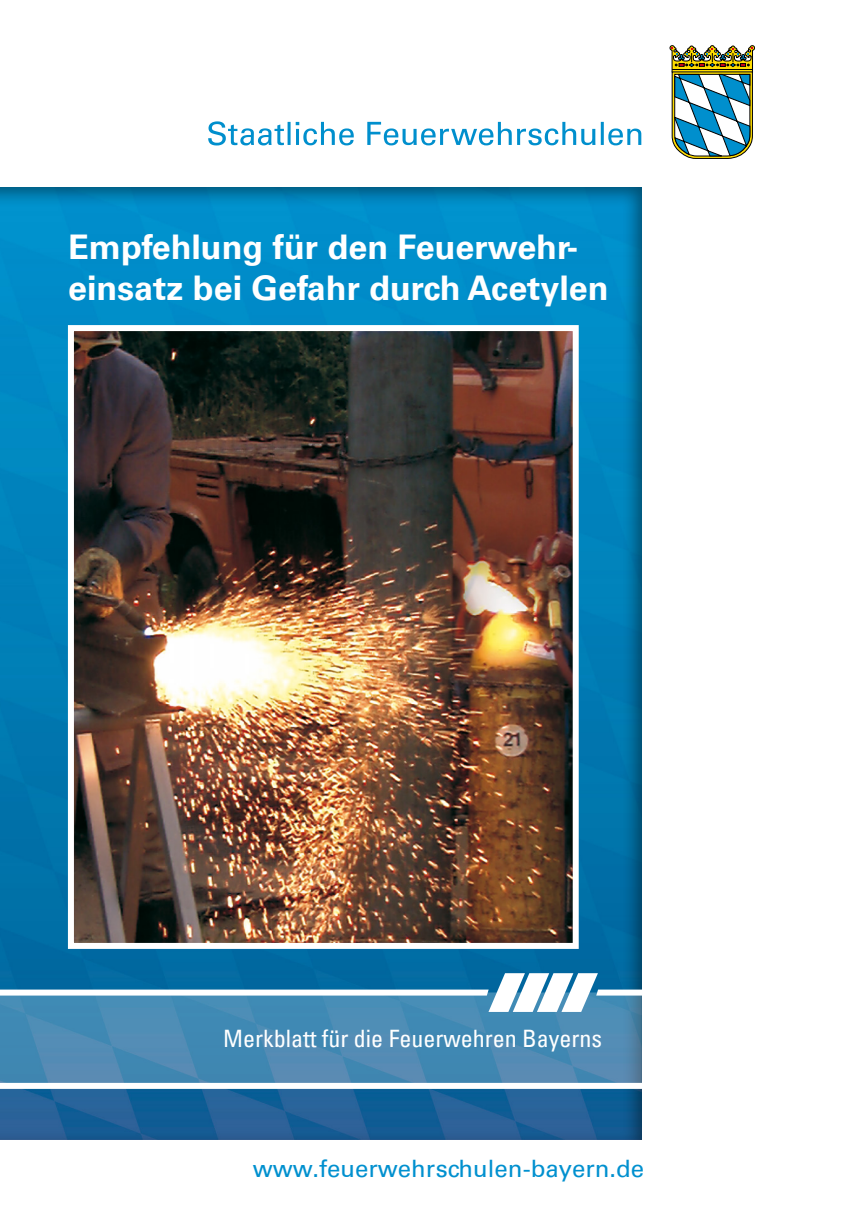
<style>
.page{position:relative;width:857px;height:1225px;background:#fff}
.page>*{position:absolute;margin:0;border:0;box-sizing:border-box;transform-origin:0 0}
.t1{font:700 34px/40.8px "Univers LT Pro 65";color:#fff}
.t2{font:condensed 24px "Univers LT Pro";color:#fff}
.t3{font:24px "Univers LT Pro 55 Roman";color:#0090cf}
</style>
<div class="page">
<div style="left:0;top:173px;width:658px;height:968px;background:#000;opacity:.43"></div>
<svg style="left:0;top:992px;width:641px;height:91px;background:#4a8ab4"></svg>
<div style="left:0;top:989px;width:487px;height:6px;background:#fff"></div>
<div style="left:0;top:1083px;width:670px;height:6px;background:#fff"></div>
<div style="left:597px;top:989px;width:69px;height:6px;background:#fff"></div>
<svg style="left:488px;top:973px;width:109px;height:39px"></svg>
<img style="left:75px;top:332px;width:496px;height:610px">
<div style="left:68px;top:325px;width:510px;height:624px;border:6px solid #fff"></div>
<svg style="left:208px;top:121px;width:433px;height:24px"></svg>
<svg style="left:669px;top:45px;width:85px;height:114px"></svg>
<p class="t1" style="left:68px;top:225px;width:541px">Empfehlung für den Feuerwehr&shy;einsatz bei Gefahr durch Acetylen</p>
<p class="t2" style="left:223px;top:1023px;width:380px">Merkblatt für die Feuerwehren Bayerns</p>
<p class="t3" style="left:253px;top:1151px;width:392px">www.feuerwehrschulen-bayern.de</p>
</div>
